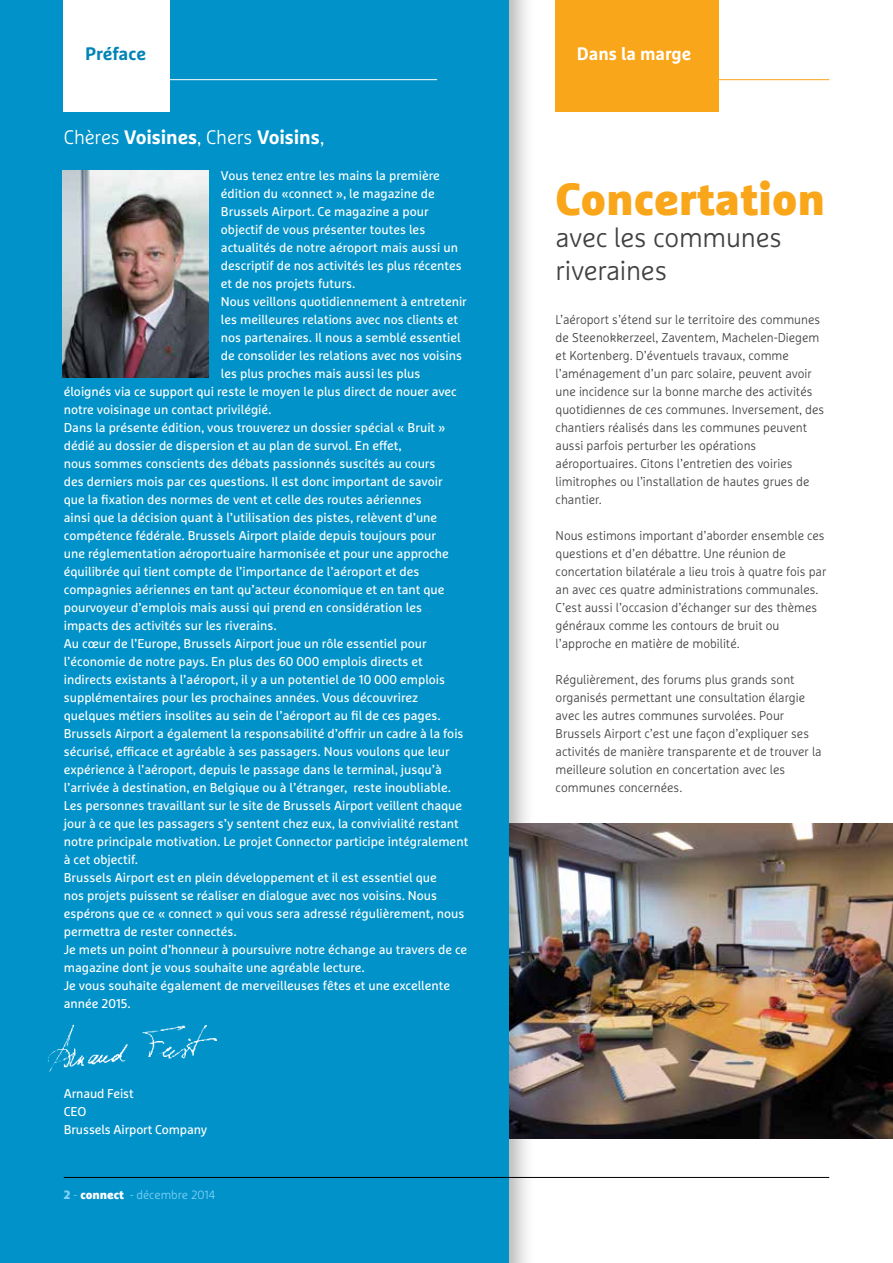
<style>
.page{position:relative;width:893px;height:1263px;background:#fff}
.page>*{position:absolute;margin:0;border:0;box-sizing:border-box;transform-origin:0 0}
.t1{font:900 45px "Marselis Pro";color:#faa61a}
.t2{font:300 27px/32.4px "Marselis Pro";letter-spacing:-.01em;color:#414042}
.t3{font:700 19.5px "Marselis Pro";letter-spacing:-.01em;color:#fff}
.t4{font:700 18px "Marselis Pro";color:#fff}
.t5{font:700 18px "Marselis Pro";color:#0084b6}
.t6{font:12.75px/18px "Marselis Pro";color:#fff}
.t7{font:300 12.75px/18px "Marselis Pro";color:#414042}
.t8{font:300 12px "Marselis Pro";color:#7ed3f7}
.s1{font-weight:300}
.s2{font-weight:900}
.s3{font-weight:900;color:#fff}
</style>
<div class="page">
<img style="left:536px;top:824px;width:357px;height:314px">
<div style="left:0;top:0;width:536px;height:1263px;background:#000;opacity:.3"></div>
<div style="left:0;top:0;width:508px;height:1263px;background:#0092c8"></div>
<img style="left:62px;top:170px;width:146px;height:208px">
<hr style="left:64px;top:79px;width:373px;height:1px;background:#fff">
<hr style="left:585px;top:79px;width:244px;height:1px;background:#faa61a">
<hr style="left:64px;top:1177px;width:765px;height:1px;background:#000">
<img style="left:48px;top:1024px;width:169px;height:48px">
<div style="left:64px;top:0;width:106px;height:111px;background:#fff"></div>
<div style="left:556px;top:0;width:163px;height:111px;background:#faa61a"></div>
<h3 class="t5" style="left:85px;top:43px;width:62px">Préface</h3>
<h3 class="t3" style="left:64px;top:125px;width:262px"><span class="s1">Chères</span> Voisines<span class="s1">, Chers</span> Voisins<span class="s1">,</span></h3>
<p class="t6" style="left:221px;top:166px;width:220px">Vous tenez entre les mains la première</p>
<p class="t6" style="left:221px;top:184px;width:215px">édition du «connect », le magazine de</p>
<p class="t6" style="left:221px;top:202px;width:209px">Brussels Airport. Ce magazine a pour</p>
<p class="t6" style="left:221px;top:220px;width:206px">objectif de vous présenter toutes les</p>
<p class="t6" style="left:221px;top:238px;width:239px">actualités de notre aéroport mais aussi un</p>
<p class="t6" style="left:221px;top:256px;width:242px">descriptif de nos activités les plus récentes</p>
<p class="t6" style="left:221px;top:274px;width:136px">et de nos projets futurs.</p>
<p class="t6" style="left:221px;top:292px;width:247px">Nous veillons quotidiennement à entretenir</p>
<p class="t6" style="left:221px;top:310px;width:239px">les meilleures relations avec nos clients et</p>
<p class="t6" style="left:221px;top:328px;width:241px">nos partenaires. Il nous a semblé essentiel</p>
<p class="t6" style="left:221px;top:346px;width:243px">de consolider les relations avec nos voisins</p>
<p class="t6" style="left:221px;top:364px;width:201px">les plus proches mais aussi les plus</p>
<p class="t6" style="left:64px;top:382px;width:395px">éloignés via ce support qui reste le moyen le plus direct de nouer avec</p>
<p class="t6" style="left:64px;top:400px;width:209px">notre voisinage un contact privilégié.</p>
<p class="t6" style="left:64px;top:418px;width:384px">Dans la présente édition, vous trouverez un dossier spécial « Bruit »</p>
<p class="t6" style="left:64px;top:436px;width:339px">dédié au dossier de dispersion et au plan de survol. En effet,</p>
<p class="t6" style="left:64px;top:454px;width:373px">nous sommes conscients des débats passionnés suscités au cours</p>
<p class="t6" style="left:64px;top:472px;width:380px">des derniers mois par ces questions. Il est donc important de savoir</p>
<p class="t6" style="left:64px;top:490px;width:359px">que la fixation des normes de vent et celle des routes aériennes</p>
<p class="t6" style="left:64px;top:508px;width:375px">ainsi que la décision quant à l’utilisation des pistes, relèvent d’une</p>
<p class="t6" style="left:64px;top:526px;width:374px">compétence fédérale. Brussels Airport plaide depuis toujours pour</p>
<p class="t6" style="left:64px;top:544px;width:387px">une réglementation aéroportuaire harmonisée et pour une approche</p>
<p class="t6" style="left:64px;top:562px;width:357px">équilibrée qui tient compte de l’importance de l’aéroport et des</p>
<p class="t6" style="left:64px;top:580px;width:382px">compagnies aériennes en tant qu’acteur économique et en tant que</p>
<p class="t6" style="left:64px;top:598px;width:360px">pourvoyeur d’emplois mais aussi qui prend en considération les</p>
<p class="t6" style="left:64px;top:616px;width:214px">impacts des activités sur les riverains.</p>
<p class="t6" style="left:64px;top:634px;width:364px">Au cœur de l’Europe, Brussels Airport joue un rôle essentiel pour</p>
<p class="t6" style="left:64px;top:652px;width:360px">l’économie de notre pays. En plus des 60 000 emplois directs et</p>
<p class="t6" style="left:64px;top:670px;width:383px">indirects existants à l’aéroport, il y a un potentiel de 10 000 emplois</p>
<p class="t6" style="left:64px;top:688px;width:356px">supplémentaires pour les prochaines années. Vous découvrirez</p>
<p class="t6" style="left:64px;top:706px;width:378px">quelques métiers insolites au sein de l’aéroport au fil de ces pages.</p>
<p class="t6" style="left:64px;top:724px;width:401px">Brussels Airport a également la responsabilité d’offrir un cadre à la fois</p>
<p class="t6" style="left:64px;top:742px;width:387px">sécurisé, efficace et agréable à ses passagers. Nous voulons que leur</p>
<p class="t6" style="left:64px;top:760px;width:380px">expérience à l’aéroport, depuis le passage dans le terminal, jusqu’à</p>
<p class="t6" style="left:64px;top:778px;width:389px">l’arrivée à destination, en Belgique ou à l’étranger, reste inoubliable.</p>
<p class="t6" style="left:64px;top:796px;width:400px">Les personnes travaillant sur le site de Brussels Airport veillent chaque</p>
<p class="t6" style="left:64px;top:814px;width:397px">jour à ce que les passagers s’y sentent chez eux, la convivialité restant</p>
<p class="t6" style="left:64px;top:832px;width:406px">notre principale motivation. Le projet Connector participe intégralement</p>
<p class="t6" style="left:64px;top:850px;width:76px">à cet objectif.</p>
<p class="t6" style="left:64px;top:868px;width:375px">Brussels Airport est en plein développement et il est essentiel que</p>
<p class="t6" style="left:64px;top:886px;width:375px">nos projets puissent se réaliser en dialogue avec nos voisins. Nous</p>
<p class="t6" style="left:64px;top:904px;width:402px">espérons que ce « connect » qui vous sera adressé régulièrement, nous</p>
<p class="t6" style="left:64px;top:922px;width:174px">permettra de rester connectés.</p>
<p class="t6" style="left:64px;top:940px;width:405px">Je mets un point d’honneur à poursuivre notre échange au travers de ce</p>
<p class="t6" style="left:64px;top:958px;width:302px">magazine dont je vous souhaite une agréable lecture.</p>
<p class="t6" style="left:64px;top:976px;width:388px">Je vous souhaite également de merveilleuses fêtes et une excellente</p>
<p class="t6" style="left:64px;top:994px;width:68px">année 2015.</p>
<p class="t6" style="left:64px;top:1084px;width:145px">Arnaud Feist<br>CEO<br>Brussels Airport Company</p>
<p class="t8" style="left:64px;top:1188px;width:153px"><span class="s2">2</span> - <span class="s3">connect</span> - décembre 2014</p>
<h3 class="t4" style="left:577px;top:42px;width:116px">Dans la marge</h3>
<h1 class="t1" style="left:556px;top:170px;width:271px">Concertation</h1>
<h2 class="t2" style="left:556px;top:221px;width:228px">avec les communes riveraines</h2>
<p class="t7" style="left:556px;top:310px;width:270px">L’aéroport s’étend sur le territoire des communes de Steenokkerzeel, Zaventem, Machelen-Diegem et Kortenberg. D’éventuels travaux, comme l’aménagement d’un parc solaire, peuvent avoir une incidence sur la bonne marche des activités quotidiennes de ces communes. Inversement, des chantiers réalisés dans les communes peuvent aussi parfois perturber les opérations aéroportuaires. Citons l’entretien des voiries limitrophes ou l’installation de hautes grues de chantier.</p>
<p class="t7" style="left:556px;top:526px;width:272px">Nous estimons important d’aborder ensemble ces questions et d’en débattre. Une réunion de concertation bilatérale a lieu trois à quatre fois par an avec ces quatre administrations communales.<br>C’est aussi l’occasion d’échanger sur des thèmes généraux comme les contours de bruit ou l’approche en matière de mobilité.</p>
<p class="t7" style="left:556px;top:670px;width:268px">Régulièrement, des forums plus grands sont organisés permettant une consultation élargie avec les autres communes survolées. Pour Brussels Airport c’est une façon d’expliquer ses activités de manière transparente et de trouver la meilleure solution en concertation avec les communes concernées.</p>
</div>
